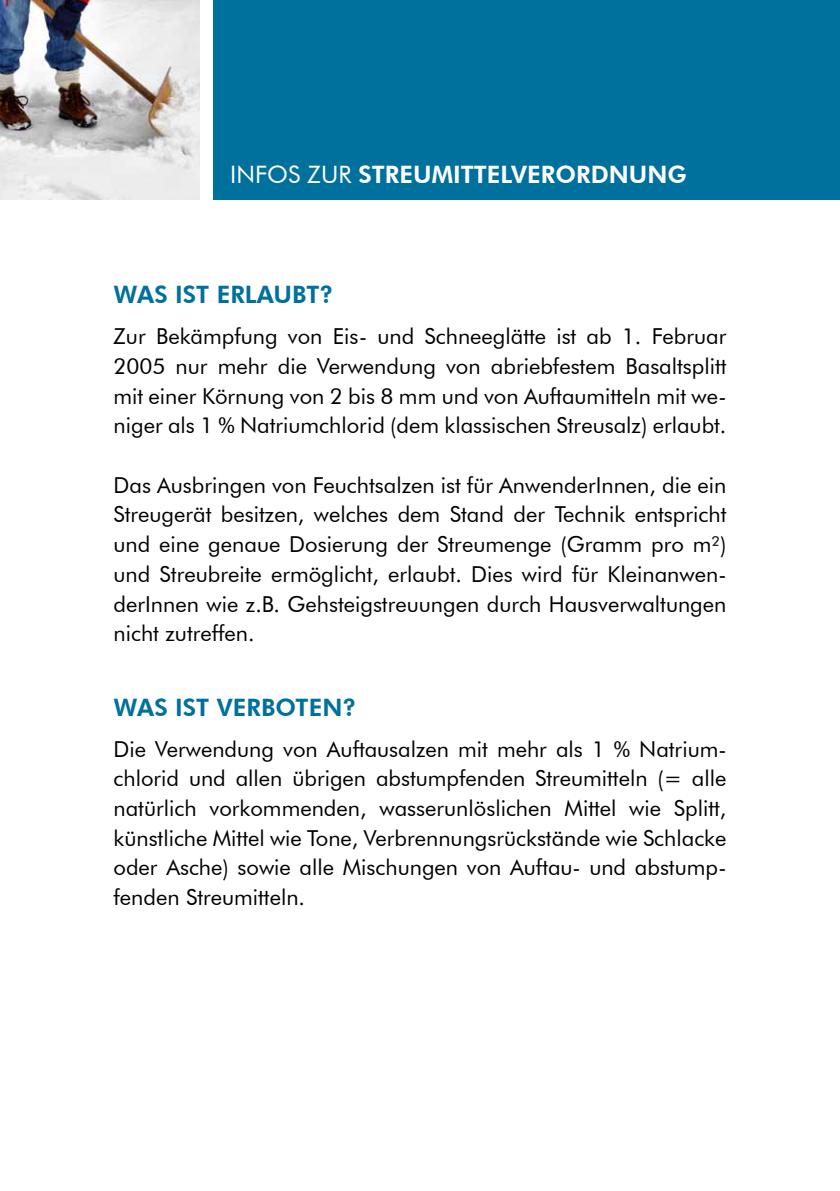
<style>
.page{position:relative;width:840px;height:1191px;background:#fff}
.page>*{position:absolute;margin:0;border:0;box-sizing:border-box;transform-origin:0 0}
.t1{font:800 24px "Futura BT";color:#fff}
.t2{font:800 24px "Futura BT";color:#00709c}
.t3{font:22px/29.8px "Futura BT";color:#000;text-align:justify}
.s1{font-weight:400}
</style>
<div class="page">
<div style="left:213px;top:0;width:626px;height:200px;background:#00709c"></div>
<img style="left:0;top:0;width:200px;height:200px">
<p class="t1" style="left:230px;top:160px;width:457px"><span class="s1">Infos zur</span> STREUMITTELVERORDNUNG</p>
<p class="t2" style="left:113px;top:280px;width:74px">WAS IST</p>
<p class="t2" style="left:216px;top:280px;width:118px">ERLAUBT?</p>
<p class="t3" style="left:113px;top:321px;width:614px">Zur Bekämpfung von Eis- und Schneeglätte ist ab 1. Februar 2005 nur mehr die Verwendung von abriebfestem Basaltsplitt mit einer Körnung von 2 bis 8 mm und von Auftaumitteln mit we&shy;niger als 1 % Natriumchlorid (dem klassischen Streusalz) erlaubt.</p>
<p class="t3" style="left:113px;top:470px;width:614px">Das Ausbringen von Feuchtsalzen ist für AnwenderInnen, die ein Streugerät besitzen, welches dem Stand der Technik entspricht und eine genaue Dosierung der Streumenge (Gramm pro m²) und Streubreite ermöglicht, erlaubt. Dies wird für Kleinanwen&shy;derInnen wie z.B. Gehsteigstreuungen durch Hausverwaltungen nicht zutreffen.</p>
<p class="t2" style="left:113px;top:692px;width:74px">WAS IST</p>
<p class="t2" style="left:216px;top:692px;width:76px">VERBOTEN</p>
<p class="t2" style="left:342px;top:692px;width:15px">?</p>
<p class="t3" style="left:113px;top:733px;width:614px">Die Verwendung von Auftausalzen mit mehr als 1 % Natrium&shy;chlorid und allen übrigen abstumpfenden Streumitteln (= alle natürlich vorkommenden, wasserunlöslichen Mittel wie Splitt, künstliche Mittel wie Tone, Verbrennungsrückstände wie Schlacke oder Asche) sowie alle Mischungen von Auftau- und abstump&shy;fenden Streumitteln.</p>
</div>
